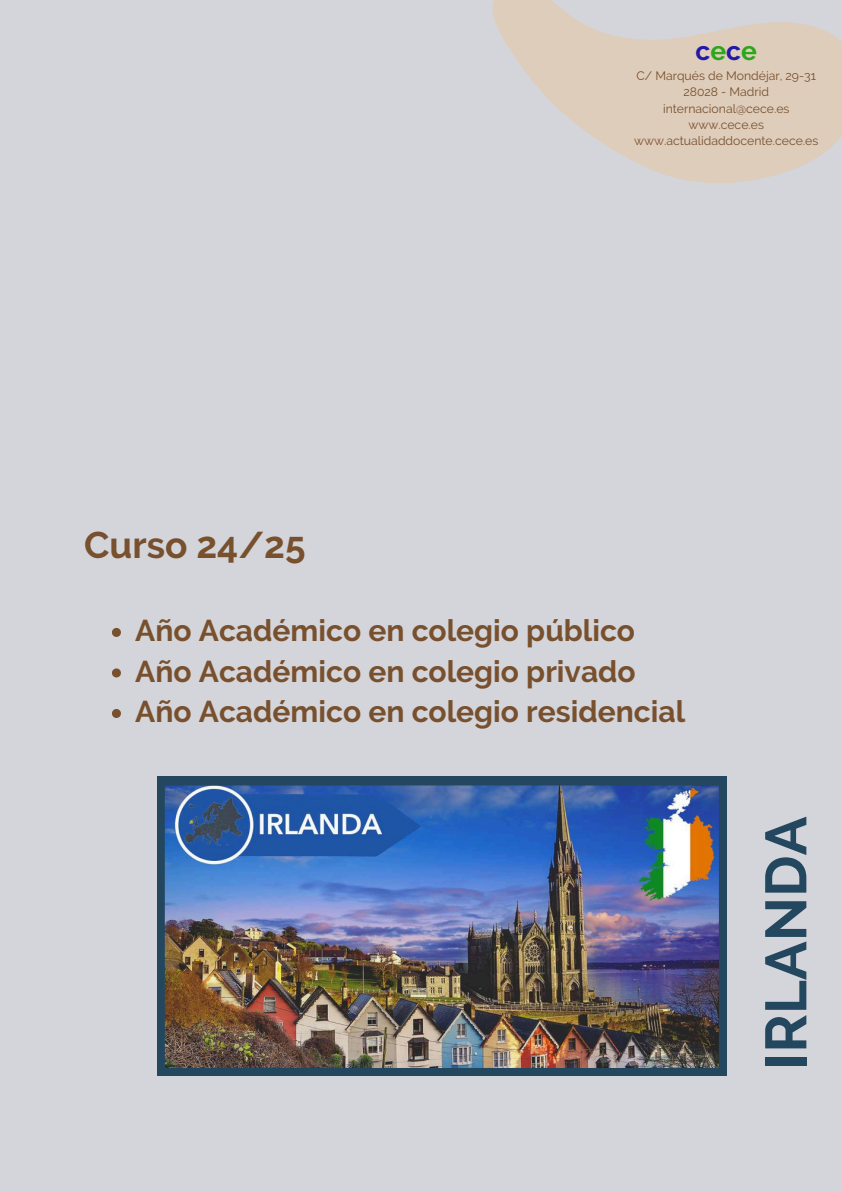
<style>
.page{position:relative;width:842px;height:1191px;background:#fff}
.page>*{position:absolute;margin:0;border:0;box-sizing:border-box;transform-origin:0 0}
.t1{font:700 58px "Raleway";color:#23475f}
.t2{font:700 37px "Raleway";color:#78502e}
.t3{font:700 30px "Raleway";color:#78502e}
.t4{font:700 26.4px "Raleway";color:#2318a8}
.t5{font:12.2px "Raleway";color:#78502e}
.s1{color:#2ca61d}
</style>
<div class="page">
<div style="left:0;top:0;width:842px;height:1190px;background:#d3d5db"></div>
<svg style="left:492px;top:0;width:350px;height:183px;fill:#dfcdbb"></svg>
<img style="left:157px;top:777px;width:569px;height:297px">
<svg style="left:112px;top:628px;width:9px;height:9px"></svg>
<svg style="left:112px;top:668px;width:9px;height:9px"></svg>
<svg style="left:112px;top:709px;width:9px;height:9px"></svg>
<p class="t2" style="left:84px;top:523px;width:223px">Curso 24/25</p>
<p class="t4" style="left:696px;top:36px;width:63px">c<span class="s1">e</span>c<span class="s1">e</span></p>
<h2 class="t5" style="left:636px;top:69px;width:181px">C/ Marqués de Mondéjar, 29-31</h2>
<p class="t5" style="left:683px;top:85px;width:87px">28028 - Madrid</p>
<p class="t5" style="left:663px;top:101px;width:128px">internacional@cece.es</p>
<p class="t5" style="left:689px;top:117px;width:77px">www.cece.es</p>
<p class="t5" style="left:634px;top:134px;width:186px">www.actualidaddocente.cece.es</p>
<p class="t3" style="left:135px;top:613px;width:501px">Año Académico en colegio público</p>
<p class="t3" style="left:135px;top:653px;width:502px">Año Académico en colegio privado</p>
<p class="t3" style="left:135px;top:694px;width:551px">Año Académico en colegio residencial</p>
<p class="t1" style="left:752px;top:1069px;width:254px;rotate:-90deg">IRLANDA</p>
</div>
